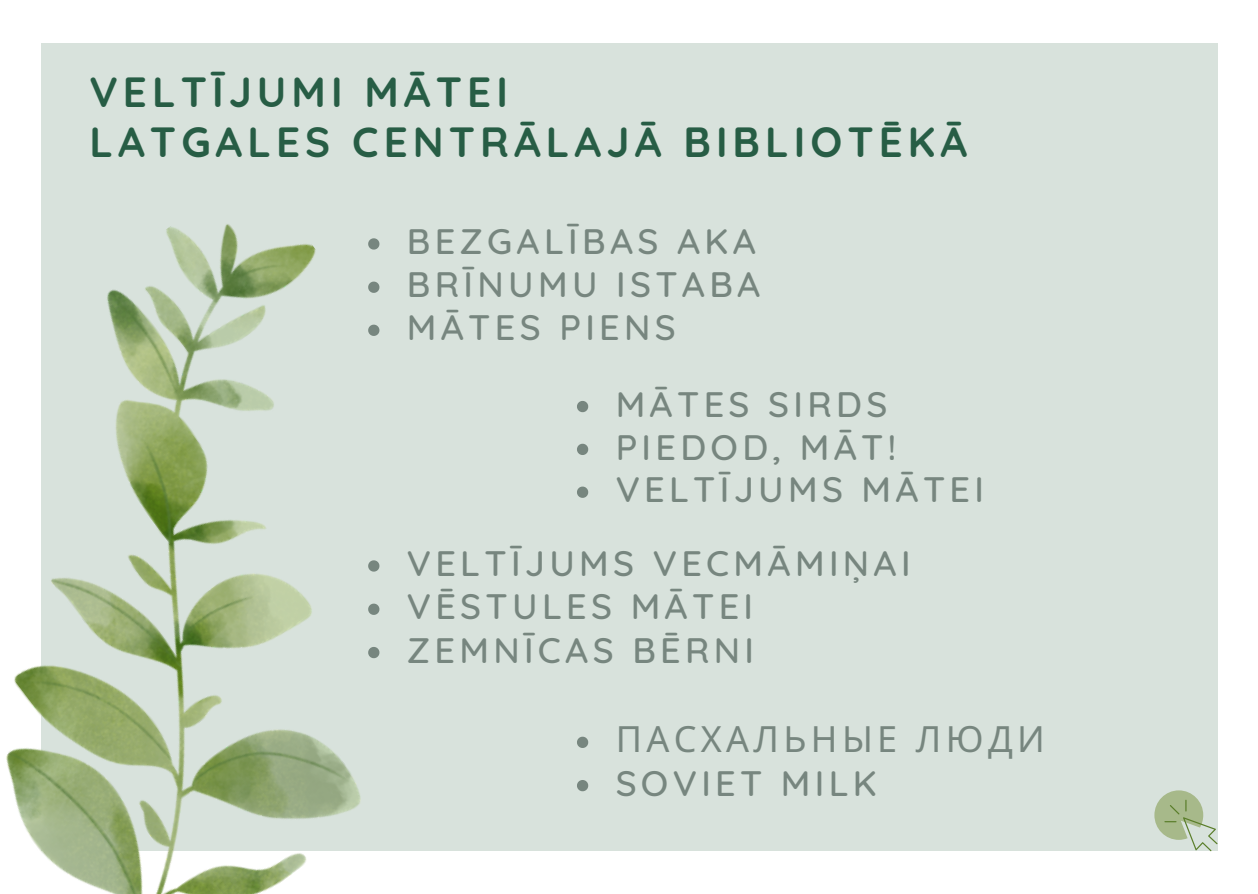
<style>
.page{position:relative;width:1258px;height:894px;background:#fff}
.page>*{position:absolute;margin:0;border:0;box-sizing:border-box;transform-origin:0 0}
.t1{font:700 42px "Quicksand";letter-spacing:.12em;color:#275d45}
.t2{font:500 36px "Quicksand";letter-spacing:.12em;color:#77867f}
.t3{font:36px "Noto Sans";letter-spacing:.12em;color:#77867f}
</style>
<div class="page">
<div style="left:42px;top:43px;width:1176px;height:807px;background:#d8e2dc"></div>
<img style="left:6px;top:165px;width:663px;height:728px">
<svg style="left:1154px;top:790px;width:63px;height:61px"></svg>
<svg style="left:368px;top:324px;width:11px;height:12px"></svg>
<svg style="left:368px;top:281px;width:11px;height:12px"></svg>
<svg style="left:577px;top:736px;width:11px;height:11px"></svg>
<svg style="left:577px;top:779px;width:11px;height:12px"></svg>
<p class="t1" style="left:89px;top:65px;width:420px">VELTĪJUMI MĀTEI</p>
<p class="t1" style="left:89px;top:115px;width:879px">LATGALES CENTRĀLAJĀ BIBLIOTĒKĀ</p>
<p class="t2" style="left:407px;top:218px;width:350px">BEZGALĪBAS AKA</p>
<p class="t2" style="left:407px;top:261px;width:355px">BRĪNUMU ISTABA</p>
<p class="t2" style="left:407px;top:304px;width:270px">MĀTES PIENS</p>
<p class="t2" style="left:616px;top:380px;width:273px">MĀTES SIRDS</p>
<p class="t2" style="left:616px;top:423px;width:282px">PIEDOD, MĀT!</p>
<p class="t2" style="left:616px;top:466px;width:370px">VELTĪJUMS MĀTEI</p>
<p class="t2" style="left:407px;top:540px;width:505px">VELTĪJUMS VECMĀMIŅAI</p>
<p class="t2" style="left:407px;top:583px;width:348px">VĒSTULES MĀTEI</p>
<p class="t2" style="left:407px;top:626px;width:349px">ZEMNĪCAS BĒRNI</p>
<p class="t3" style="left:616px;top:713px;width:431px">ПАСХАЛЬНЫЕ ЛЮДИ</p>
<p class="t2" style="left:616px;top:759px;width:263px">SOVIET MILK</p>
</div>
